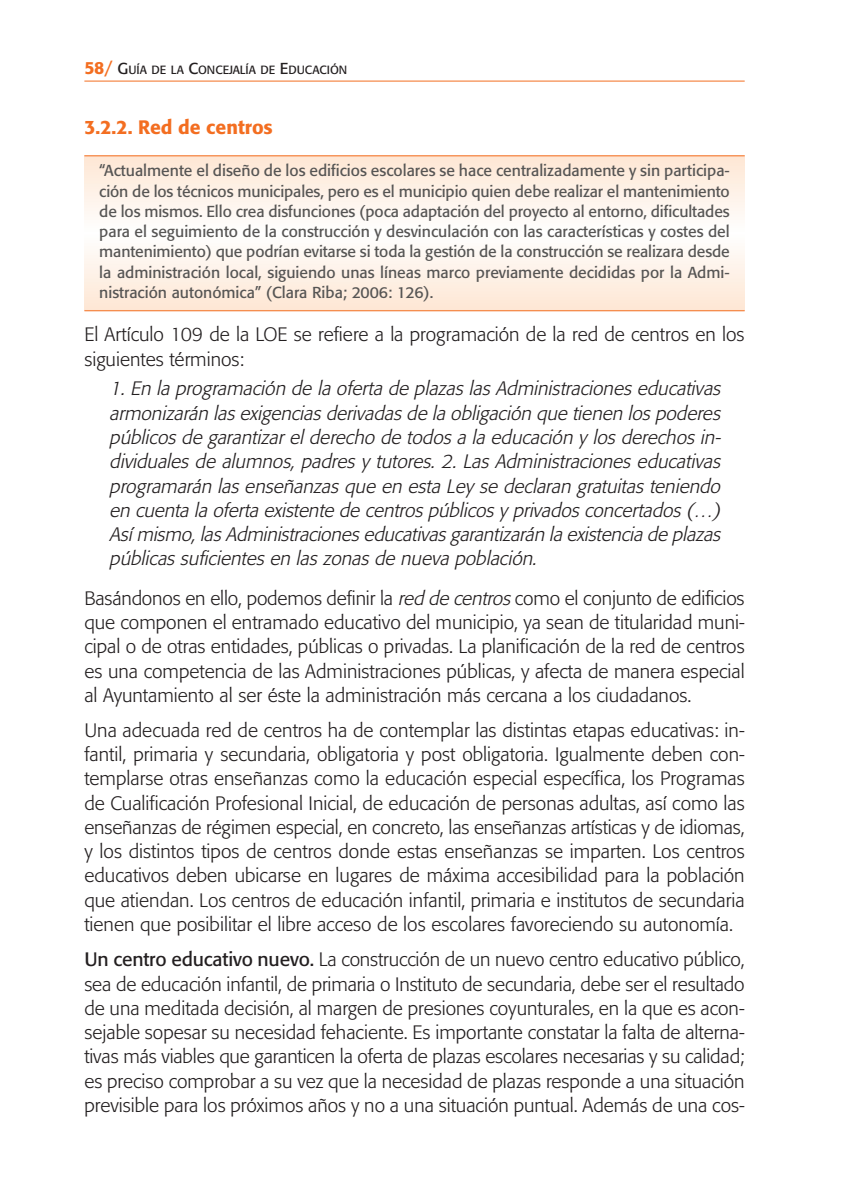
<style>
.page{position:relative;width:844px;height:1191px;background:#fff}
.page>*{position:absolute;margin:0;border:0;box-sizing:border-box;transform-origin:0 0}
.t1{font:300 19.25px/24.3px "Formata";color:#231f20;text-align:justify}
.t2{font:italic 300 19.25px/24.3px "Formata";color:#231f20}
.t3{font:500 19.25px "Formata";color:#f36e21}
.t4{font:15.75px/20.3px "Formata";color:#565554;text-align:justify}
.t5{font:11.9px "Formata";color:#231f20}
.s1{font-weight:500;font-size:17.5px;color:#f36e21}
.s2{font-size:17.5px;color:#f36e21}
.s3{font-size:15.75px}
.s4{font-style:italic}
.s5{font-weight:400}
</style>
<div class="page">
<svg style="left:84px;top:156px;width:660px;height:154px"></svg>
<hr style="left:84px;top:155px;width:660px;height:1px;background:#f36e21">
<hr style="left:84px;top:310px;width:660px;height:1px;background:#f36e21">
<hr style="left:84px;top:81px;width:660px;height:1px;background:#f36e21">
<p class="t5" style="left:84px;top:64px;width:264px"><span class="s1">58</span><span class="s2">/</span> <span class="s3">G</span>UÍA DE LA <span class="s3">C</span>ONCEJALÍA DE <span class="s3">E</span>DUCACIÓN</p>
<p class="t3" style="left:84px;top:119px;width:190px">3.2.2. Red de centros</p>
<p class="t4" style="left:99px;top:162px;width:631px">“Actualmente el diseño de los edificios escolares se hace centralizadamente y sin participa&shy;ción de los técnicos municipales, pero es el municipio quien debe realizar el mantenimiento de los mismos. Ello crea disfunciones (poca adaptación del proyecto al entorno, dificultades para el seguimiento de la construcción y desvinculación con las características y costes del mantenimiento) que podrían evitarse si toda la gestión de la construcción se realizara desde la administración local, siguiendo unas líneas marco previamente decididas por la Admi&shy;nistración autonómica” (Clara Riba; 2006: 126).</p>
<p class="t1" style="left:84px;top:324px;width:661px">El Artículo 109 de la LOE se refiere a la programación de la red de centros en los siguientes términos:</p>
<p class="t2" style="left:109px;top:378px;width:616px">1. En la programación de la oferta de plazas las Administraciones educativas armonizarán las exigencias derivadas de la obligación que tienen los poderes públicos de garantizar el derecho de todos a la educación y los derechos in&shy;dividuales de alumnos, padres y tutores. 2. Las Administraciones educativas programarán las enseñanzas que en esta Ley se declaran gratuitas teniendo en cuenta la oferta existente de centros públicos y privados concertados (…)<br>Así mismo,lasAdministracioneseducativasgarantizarán la existencia de plazas públicas suficientes en las zonas de nueva población.</p>
<p class="t1" style="left:84px;top:587px;width:661px">Basándonos en ello, podemos definir la <span class="s4">red de centros</span>como el conjunto de edificios que componen el entramado educativo del municipio, ya sean de titularidad muni&shy;cipal o de otras entidades, públicas o privadas. La planificación de la red de centros es una competencia de las Administraciones públicas, y afecta de manera especial al Ayuntamiento al ser éste la administración más cercana a los ciudadanos.</p>
<p class="t1" style="left:84px;top:719px;width:661px">Una adecuada red de centros ha de contemplar las distintas etapas educativas: in&shy;fantil, primaria y secundaria, obligatoria y post obligatoria. Igualmente deben con&shy;templarse otras enseñanzas como la educación especial específica, los Programas de Cualificación Profesional Inicial, de educación de personas adultas, así como las enseñanzas de régimen especial, en concreto, las enseñanzas artísticas y de idiomas, y los distintos tipos de centros donde estas enseñanzas se imparten. Los centros educativos deben ubicarse en lugares de máxima accesibilidad para la población que atiendan. Los centros de educación infantil, primaria e institutos de secundaria tienen que posibilitar el libre acceso de los escolares favoreciendo su autonomía.</p>
<p class="t1" style="left:84px;top:948px;width:661px"><span class="s5">Un centro educativo nuevo.</span> La construcción de un nuevo centro educativo público, sea de educación infantil, de primaria o Instituto de secundaria, debe ser el resultado de una meditada decisión, al margen de presiones coyunturales, en la que es acon&shy;sejable sopesar su necesidad fehaciente. Es importante constatar la falta de alterna&shy;tivas más viables que garanticen la oferta de plazas escolares necesarias y su calidad; es preciso comprobar a su vez que la necesidad de plazas responde a una situación previsible para los próximos años y no a una situación puntual. Además de una cos-</p>
</div>
